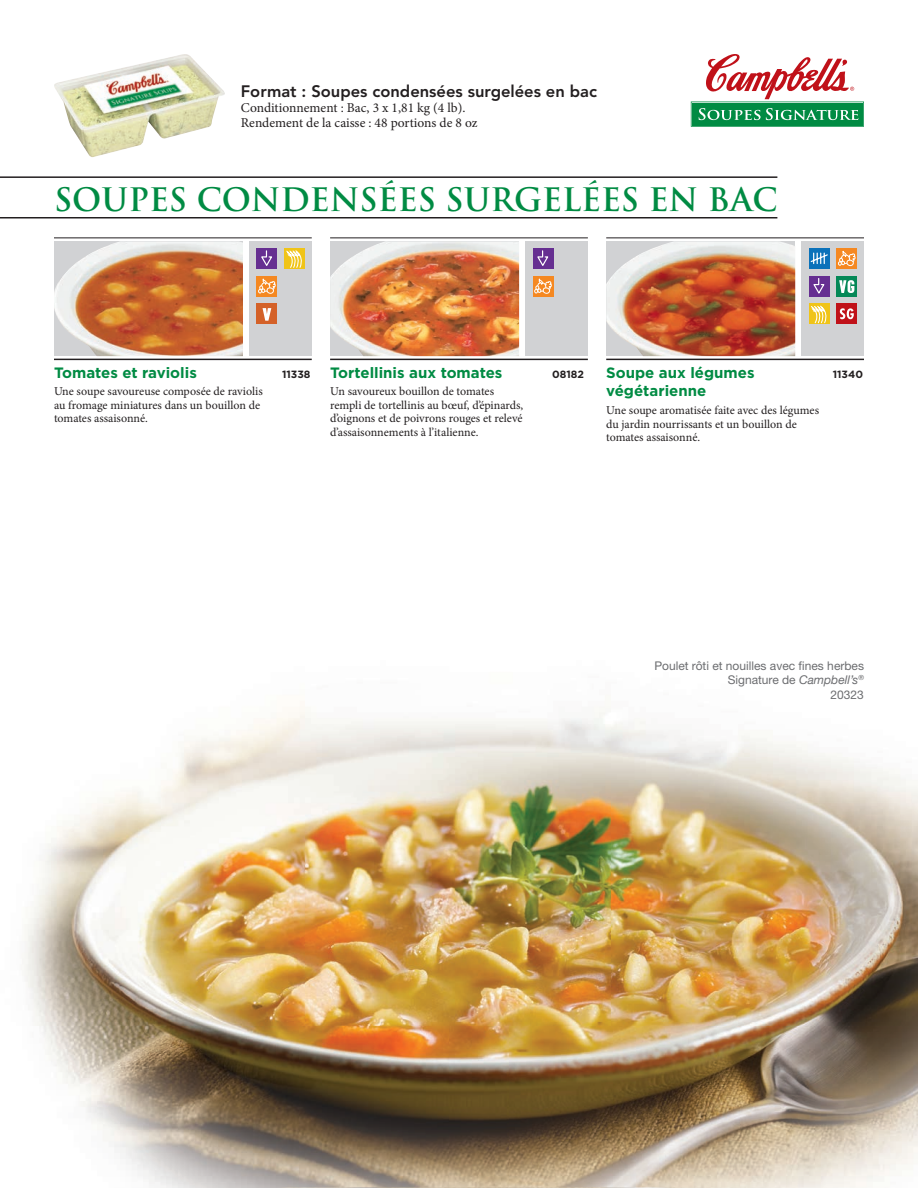
<style>
.page{position:relative;width:918px;height:1188px;background:#fff}
.page>*{position:absolute;margin:0;border:0;box-sizing:border-box;transform-origin:0 0}
.t1{font:700 31.5px "Trajan Pro";color:#008b43}
.t2{font:800 16.5px "Avenir LT Std";color:#231f20}
.t3{font:700 15px "Gotham";color:#008b43}
.t4{font:13.5px/15px "Minion Pro";color:#231f20}
.t5{font:12px/13.5px "Minion Pro";letter-spacing:-.005em;color:#231f20}
.t6{font:12px/14.4px "Helvetica Neue LT Std";color:#6c6d70;text-align:right}
.t7{font:700 10.5px "Gotham";color:#231f20}
.s1{font-family:"Helvetica Neue";font-style:italic}
</style>
<div class="page">
<img style="left:23px;top:706px;width:895px;height:482px">
<svg style="left:691px;top:54px;width:173px;height:73px"></svg>
<img style="left:54px;top:241px;width:189px;height:115px">
<img style="left:606px;top:241px;width:189px;height:115px">
<img style="left:330px;top:241px;width:189px;height:115px">
<div style="left:250px;top:241px;width:62px;height:115px;background:#d1d2d4"></div>
<div style="left:802px;top:241px;width:62px;height:115px;background:#d1d2d4"></div>
<div style="left:526px;top:241px;width:62px;height:115px;background:#d1d2d4"></div>
<hr style="left:0;top:176px;width:777px;height:2px;background:#231f20">
<hr style="left:0;top:217px;width:777px;height:2px;background:#231f20">
<hr style="left:54px;top:238px;width:258px;height:1px;background:#231f20">
<hr style="left:606px;top:238px;width:258px;height:1px;background:#231f20">
<hr style="left:330px;top:238px;width:258px;height:1px;background:#231f20">
<hr style="left:54px;top:359px;width:258px;height:1px;background:#231f20">
<hr style="left:606px;top:359px;width:258px;height:1px;background:#231f20">
<hr style="left:330px;top:359px;width:258px;height:1px;background:#231f20">
<div style="left:284px;top:248px;width:21px;height:21px;background:#f0c418"></div>
<svg style="left:286px;top:250px;width:16px;height:18px"></svg>
<div style="left:257px;top:303px;width:20px;height:21px;background:#d46128"></div>
<svg style="left:263px;top:308px;width:8px;height:13px"></svg>
<img style="left:54px;top:54px;width:171px;height:103px">
<div style="left:809px;top:248px;width:21px;height:21px;background:#0b72ba"></div>
<svg style="left:810px;top:252px;width:18px;height:12px"></svg>
<div style="left:809px;top:276px;width:21px;height:21px;background:#662f91"></div>
<svg style="left:813px;top:278px;width:12px;height:16px"></svg>
<div style="left:256px;top:248px;width:21px;height:21px;background:#662f91"></div>
<svg style="left:261px;top:250px;width:11px;height:16px"></svg>
<div style="left:533px;top:248px;width:21px;height:21px;background:#662f91"></div>
<svg style="left:537px;top:250px;width:12px;height:16px"></svg>
<div style="left:256px;top:276px;width:21px;height:21px;background:#f58821"></div>
<svg style="left:258px;top:278px;width:18px;height:15px"></svg>
<div style="left:267px;top:287px;width:7px;height:7px;border:1px solid #fff;border-radius:50%"></div>
<div style="left:533px;top:276px;width:21px;height:21px;background:#f58821"></div>
<svg style="left:534px;top:278px;width:18px;height:15px"></svg>
<div style="left:543px;top:287px;width:7px;height:7px;border:1px solid #fff;border-radius:50%"></div>
<div style="left:836px;top:248px;width:21px;height:21px;background:#f58821"></div>
<svg style="left:837px;top:250px;width:19px;height:16px"></svg>
<div style="left:847px;top:259px;width:7px;height:7px;border:1px solid #fff;border-radius:50%"></div>
<div style="left:809px;top:303px;width:21px;height:21px;background:#f0c418"></div>
<svg style="left:811px;top:305px;width:16px;height:19px"></svg>
<div style="left:836px;top:276px;width:21px;height:21px;background:#058857"></div>
<svg style="left:839px;top:280px;width:15px;height:13px"></svg>
<div style="left:836px;top:303px;width:21px;height:21px;background:#c01119"></div>
<svg style="left:840px;top:308px;width:14px;height:11px"></svg>
<h2 class="t2" style="left:241px;top:82px;width:358px">Format : Soupes condensées surgelées en bac</h2>
<p class="t4" style="left:241px;top:101px;width:238px">Conditionnement : Bac, 3 x 1,81 kg (4 lb).<br>Rendement de la caisse : 48 portions de 8 oz</p>
<h1 class="t1" style="left:54px;top:180px;width:725px">SOUPES CONDENSÉES SURGELÉES EN BAC</h1>
<p class="t3" style="left:54px;top:363px;width:144px">Tomates et raviolis</p>
<p class="t7" style="left:282px;top:367px;width:30px">11338</p>
<p class="t3" style="left:330px;top:363px;width:174px">Tortellinis aux tomates</p>
<p class="t7" style="left:552px;top:367px;width:33px">08182</p>
<p class="t3" style="left:606px;top:363px;width:150px">Soupe aux légumes</p>
<p class="t7" style="left:833px;top:367px;width:32px">11340</p>
<p class="t3" style="left:606px;top:381px;width:102px">végétarienne</p>
<p class="t5" style="left:54px;top:385px;width:210px">Une soupe savoureuse composée de raviolis au fromage miniatures dans un bouillon de tomates assaisonné.</p>
<p class="t5" style="left:330px;top:385px;width:195px">Un savoureux bouillon de tomates rempli de tortellinis au bœuf, d’épinards, d’oignons et de poivrons rouges et relevé d’assaisonnements à l’italienne.</p>
<p class="t5" style="left:606px;top:403px;width:214px">Une soupe aromatisée faite avec des légumes du jardin nourrissants et un bouillon de tomates assaisonné.</p>
<p class="t6" style="left:654px;top:658px;width:211px">Poulet rôti et nouilles avec nes herbes<br>Signature de <span class="s1">Campbell’s</span><sup>®<br></sup>20323</p>
</div>
